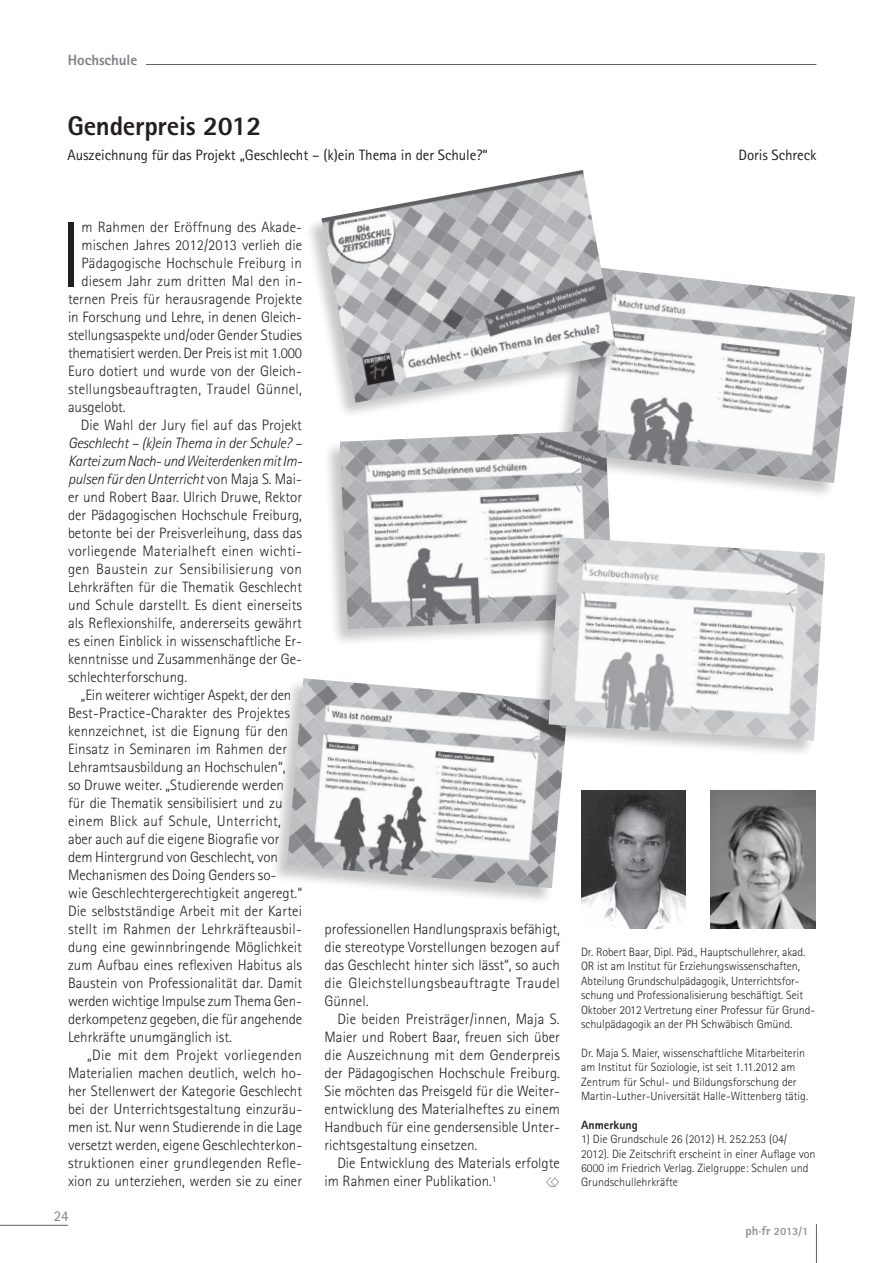
<style>
.page{position:relative;width:893px;height:1263px;background:#fff}
.page>*{position:absolute;margin:0;border:0;box-sizing:border-box;transform-origin:0 0}
.t1{font:300 93.3px "Rotis Sans Serif";color:#231f20}
.t2{font:800 27px "Rotis Sans Serif";letter-spacing:-.01em;color:#231f20}
.t3{font:300 15px/18px "Rotis Sans Serif";color:#231f20;text-align:justify}
.t4{font:15px "Rotis Sans Serif";letter-spacing:-.005em;color:#231f20}
.t5{font:800 15px "Rotis Sans Serif";letter-spacing:-.005em;color:#808285}
.t6{font:15px "Rotis Sans Serif";color:#808285}
.t7{font:300 12px/14.4px "Rotis Sans Serif";color:#231f20}
.t8{font:800 12px "Rotis Sans Serif";color:#231f20}
.t9{font:800 11.25px "Rotis Sans Serif";color:#939598}
.s1{font-style:italic}
.s2{font-size:12.75px}
</style>
<div class="page">
<hr style="left:0;top:1225px;width:68px;height:1px;background:#636366">
<hr style="left:68px;top:64px;width:748px;height:1px;background:#636366">
<hr style="left:816px;top:1224px;width:1px;height:39px;background:#636366">
<div style="left:270px;top:678px;width:298px;height:227px;background:#231f20;opacity:.25"></div>
<img style="left:287px;top:678px;width:281px;height:210px">
<img style="left:581px;top:790px;width:105px;height:138px">
<img style="left:710px;top:790px;width:105px;height:138px">
<div style="left:553px;top:267px;width:302px;height:233px;background:#231f20;opacity:.25"></div>
<img style="left:570px;top:267px;width:285px;height:216px">
<div style="left:322px;top:430px;width:292px;height:216px;background:#231f20;opacity:.25"></div>
<img style="left:340px;top:430px;width:273px;height:199px">
<div style="left:531px;top:537px;width:294px;height:221px;background:#231f20;opacity:.25"></div>
<img style="left:549px;top:537px;width:276px;height:203px">
<div style="left:305px;top:170px;width:312px;height:249px;background:#231f20;opacity:.25"></div>
<img style="left:321px;top:170px;width:296px;height:233px">
<svg style="left:546px;top:1178px;width:12px;height:8px"></svg>
<div style="left:0;top:53px;width:146px;height:49px;background:#fff"></div>
<p class="t5" style="left:68px;top:50px;width:71px">Hochschule</p>
<h2 class="t2" style="left:67px;top:109px;width:195px">Genderpreis 2012</h2>
<p class="t4" style="left:67px;top:146px;width:422px">Auszeichnung für das Projekt „Geschlecht – (k)ein Thema in der Schule?“</p>
<p class="t4" style="left:738px;top:146px;width:79px">Doris Schreck</p>
<h1 class="t1" style="left:60px;top:201px;width:24px">I</h1>
<p class="t3" style="left:82px;top:218px;width:222px">m Rahmen der Eröffnung des Akade-</p>
<p class="t3" style="left:82px;top:236px;width:222px">mischen Jahres 2012/2013 verlieh die</p>
<p class="t3" style="left:82px;top:254px;width:222px">Pädagogische Hochschule Freiburg in</p>
<p class="t3" style="left:82px;top:272px;width:222px">diesem Jahr zum dritten Mal den in-</p>
<p class="t3" style="left:68px;top:290px;width:236px">ternen Preis für herausragende Projekte</p>
<p class="t3" style="left:68px;top:308px;width:236px">in Forschung und Lehre, in denen Gleich-</p>
<p class="t3" style="left:68px;top:326px;width:236px">stellungsaspekte und/oder Gender Studies</p>
<p class="t3" style="left:68px;top:344px;width:235px">thematisiert werden. Der Preis ist mit 1.000</p>
<p class="t3" style="left:68px;top:362px;width:235px">Euro dotiert und wurde von der Gleich-</p>
<p class="t3" style="left:68px;top:380px;width:235px">stellungsbeauftragten, Traudel Günnel,</p>
<p class="t3" style="left:68px;top:398px;width:59px">ausgelobt.</p>
<p class="t3" style="left:81px;top:416px;width:223px">Die Wahl der Jury fiel auf das Projekt</p>
<p class="t3" style="left:68px;top:434px;width:236px"><span class="s1">Geschlecht – (k)ein Thema in der Schule? – Kartei zum Nach- und Weiterdenken mit Im&shy;pulsen für den Unterricht</span> von Maja S. Mai&shy;er und Robert Baar. Ulrich Druwe, Rektor der Pädagogischen Hochschule Freiburg, betonte bei der Preisverleihung, dass das vorliegende Materialheft einen wichti&shy;gen Baustein zur Sensibilisierung von Lehrkräften für die Thematik Geschlecht und Schule darstellt. Es dient einerseits als Reflexionshilfe, andererseits gewährt es einen Einblick in wissenschaftliche Er&shy;kenntnisse und Zusammenhänge der Ge&shy;schlechterforschung.</p>
<p class="t3" style="left:68px;top:686px;width:236px;text-align:left;text-indent:13px">„Ein weiterer wichtiger Aspekt, der den Best-Practice-Charakter des Projektes kennzeichnet, ist die Eignung für den Einsatz in Seminaren im Rahmen der Lehramtsausbildung an Hochschulen“,<br>so Druwe weiter. „Studierende werden für die Thematik sensibilisiert und zu einem Blick auf Schule, Unterricht, aber auch auf die eigene Biografie vor dem Hintergrund von Geschlecht, von Mechanismen des Doing Genders so-<br>wie Geschlechtergerechtigkeit angeregt.“ Die selbstständige Arbeit mit der Kartei stellt im Rahmen der Lehrkräfteausbil&shy;dung eine gewinnbringende Möglichkeit zum Aufbau eines reflexiven Habitus als Baustein von Professionalität dar. Damit werden wichtige Impulse zum Thema Gen&shy;derkompetenz gegeben, die für angehende Lehrkräfte unumgänglich ist.</p>
<p class="t3" style="left:68px;top:1046px;width:236px;text-indent:19px">„Die mit dem Projekt vorliegenden Materialien machen deutlich, welch ho&shy;her Stellenwert der Kategorie Geschlecht bei der Unterrichtsgestaltung einzuräu&shy;men ist. Nur wenn Studierende in die Lage versetzt werden, eigene Geschlechterkon&shy;struktionen einer grundlegenden Refle&shy;xion zu unterziehen, werden sie zu einer</p>
<p class="t6" style="left:54px;top:1207px;width:16px">24</p>
<p class="t3" style="left:325px;top:920px;width:237px">professionellen Handlungspraxis befähigt, die stereotype Vorstellungen bezogen auf das Geschlecht hinter sich lässt“, so auch die Gleichstellungsbeauftragte Traudel Günnel.</p>
<p class="t3" style="left:325px;top:1010px;width:237px;text-indent:13px">Die beiden Preisträger/innen, Maja S.<br>Maier und Robert Baar, freuen sich über die Auszeichnung mit dem Genderpreis der Pädagogischen Hochschule Freiburg.<br>Sie möchten das Preisgeld für die Weiter&shy;entwicklung des Materialheftes zu einem Handbuch für eine gendersensible Unter&shy;richtsgestaltung einsetzen.</p>
<p class="t3" style="left:325px;top:1154px;width:237px;text-indent:13px">Die Entwicklung des Materials erfolgte im Rahmen einer Publikation.<sup>1</sup></p>
<p class="t7" style="left:581px;top:945px;width:235px">Dr. Robert Baar, Dipl. Päd., Hauptschullehrer, akad.<br>OR ist am Institut für Erziehungswissenschaften, Abteilung Grundschulpädagogik, Unterrichtsfor&shy;schung und Professionalisierung beschäftigt. Seit Oktober 2012 Vertretung einer Professur für Grund&shy;schulpädagogik an der PH Schwäbisch Gmünd.</p>
<p class="t7" style="left:581px;top:1046px;width:229px">Dr. Maja S. Maier, wissenschaftliche Mitarbeiterin am Institut für Soziologie, ist seit 1.11.2012 am Zentrum für Schul- und Bildungsforschung der Martin-Luther-Universität Halle-Wittenberg tätig.</p>
<p class="t8" style="left:581px;top:1117px;width:58px">Anmerkung</p>
<p class="t7" style="left:581px;top:1132px;width:236px">1) Die Grundschule 26 (2012) H. 252.253 (04/ 2012). Die Zeitschrift erscheint in einer Auflage von 6000 im Friedrich Verlag. Zielgruppe: Schulen und Grundschullehrkräfte</p>
<p class="t9" style="left:745px;top:1224px;width:64px"><span class="s2">ph·fr</span> 2013/1</p>
</div>
